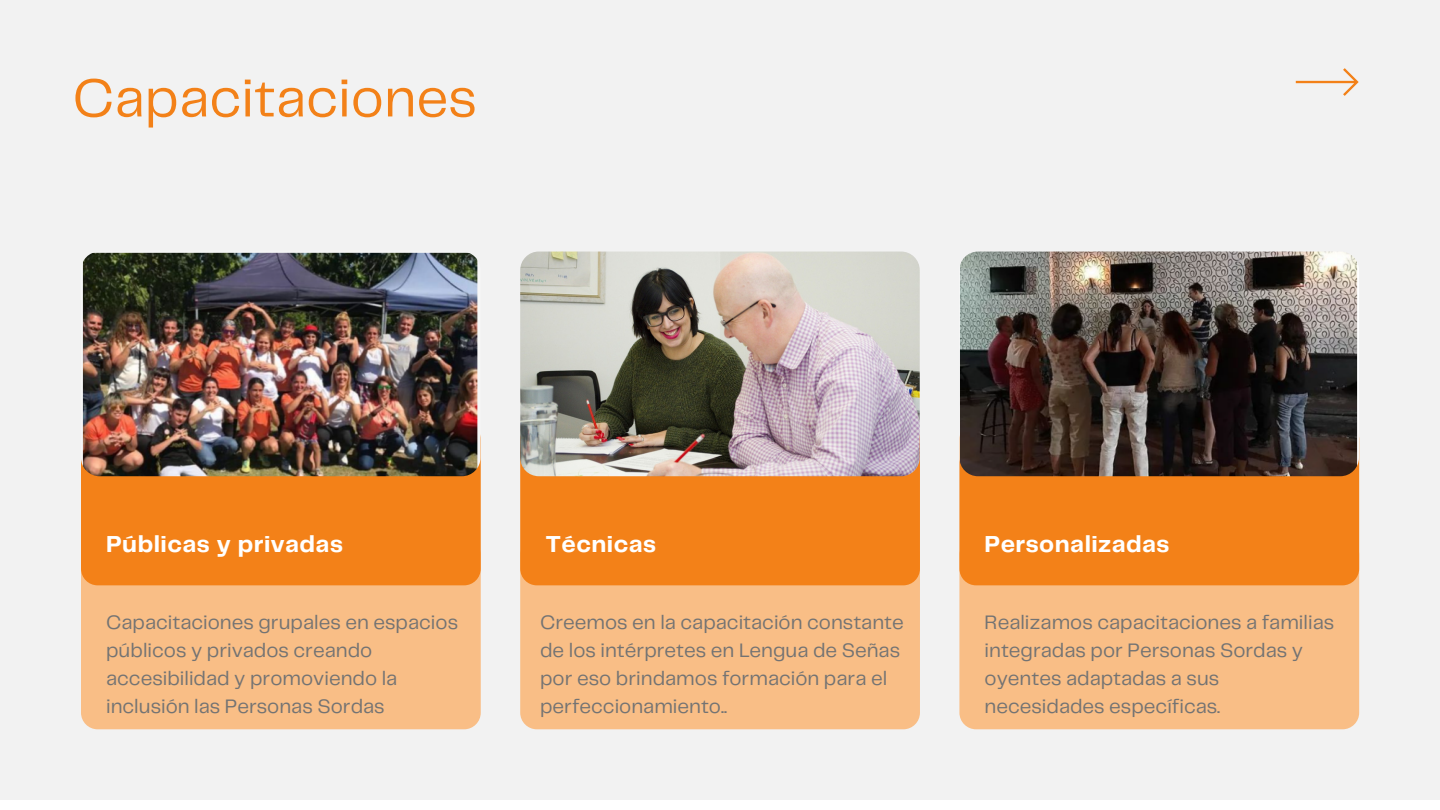
<style>
.page{position:relative;width:1440px;height:810px;background:#fff}
.page>*{position:absolute;margin:0;border:0;box-sizing:border-box;transform-origin:0 0}
.t1{font:55.4px "Telegraf";color:#f38118}
.t2{font:700 24px "Telegraf";letter-spacing:.02em;color:#fff}
.t3{font:20.2px/27.8px "Telegraf";color:#737373}
</style>
<div class="page">
<div style="left:0;top:0;width:1440px;height:800px;background:#f2f2f2"></div>
<div style="left:81px;top:538px;width:400px;height:191px;background:#f9be86;border-radius:17px"></div>
<div style="left:520px;top:538px;width:400px;height:191px;background:#f9be86;border-radius:17px"></div>
<div style="left:959px;top:538px;width:400px;height:191px;background:#f9be86;border-radius:17px"></div>
<div style="left:81px;top:423px;width:400px;height:162px;background:#f38118;border-radius:17px"></div>
<div style="left:520px;top:423px;width:400px;height:162px;background:#f38118;border-radius:17px"></div>
<div style="left:959px;top:423px;width:400px;height:162px;background:#f38118;border-radius:17px"></div>
<img style="left:81px;top:252px;width:400px;height:224px;border-radius:19px">
<img style="left:520px;top:252px;width:400px;height:224px;border-radius:19px">
<img style="left:959px;top:252px;width:400px;height:224px;border-radius:19px">
<svg style="left:1296px;top:68px;width:63px;height:28px"></svg>
<p class="t1" style="left:72px;top:74px;width:406px">Capacitaciones</p>
<p class="t2" style="left:106px;top:533px;width:238px">Públicas y privadas</p>
<p class="t2" style="left:545px;top:533px;width:112px">Técnicas</p>
<p class="t2" style="left:985px;top:533px;width:186px">Personalizadas</p>
<p class="t3" style="left:106px;top:610px;width:353px">Capacitaciones grupales en espacios públicos y privados creando accesibilidad y promoviendo la inclusión las Personas Sordas</p>
<p class="t3" style="left:540px;top:610px;width:365px">Creemos en la capacitación constante de los intérpretes en Lengua de Señas por eso brindamos formación para el perfeccionamiento..</p>
<p class="t3" style="left:985px;top:610px;width:351px">Realizamos capacitaciones a familias integradas por Personas Sordas y oyentes adaptadas a sus necesidades específicas.</p>
</div>
